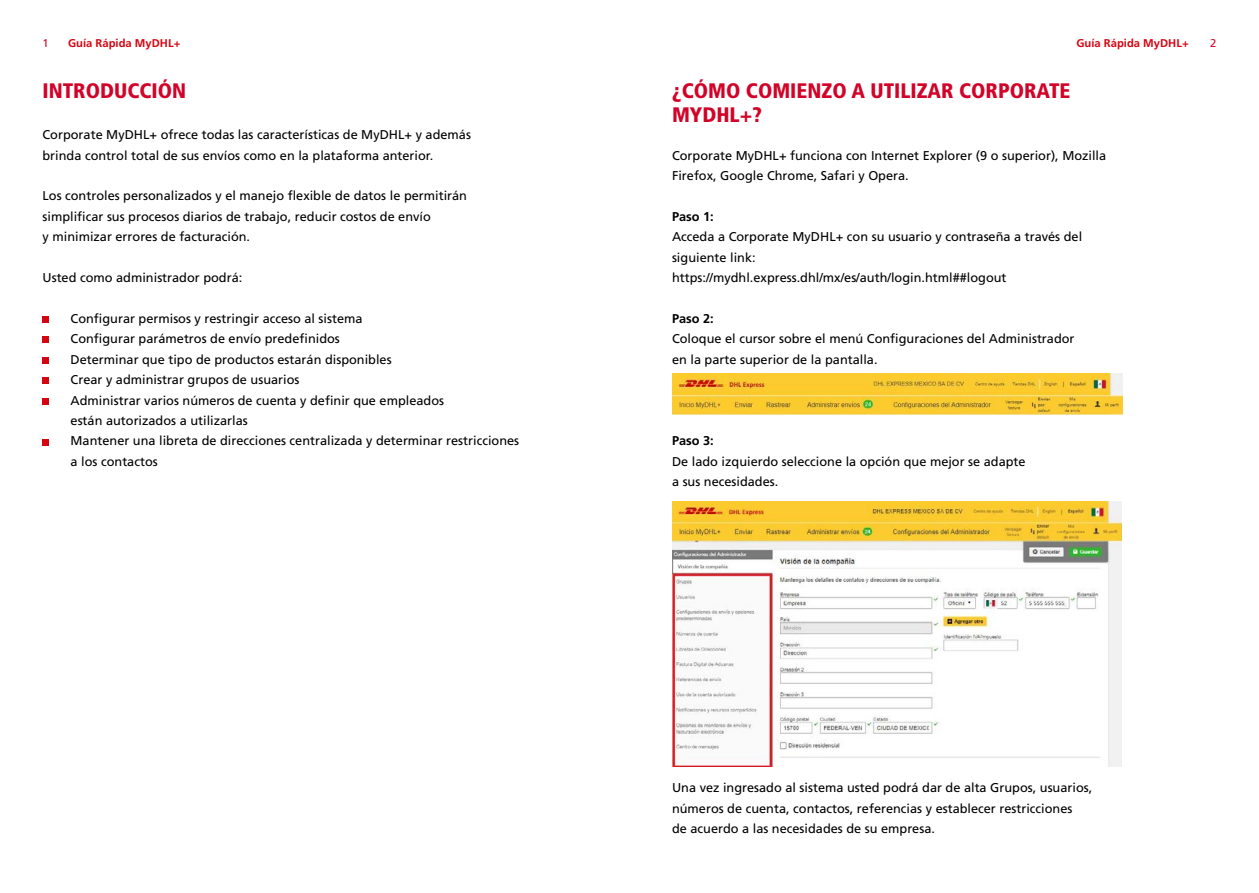
<style>
.page{position:relative;width:1259px;height:893px;background:#fff}
.page>*{position:absolute;margin:0;border:0;box-sizing:border-box;transform-origin:0 0}
.t1{font:900 condensed 21px/24px "Frutiger LT Std";color:#d20328}
.t2{font:12.75px/20.4px "Frutiger LT Std";color:#000}
.t3{font:700 12.75px "Frutiger LT Std";color:#000}
.t4{font:700 11.25px "Frutiger LT Std";color:#d40511}
.t5{font:11.25px "Frutiger LT Std";color:#d20328}
</style>
<div class="page">
<div style="left:43px;top:316px;width:6px;height:7px;background:#d40511"></div>
<svg style="left:43px;top:337px;width:6px;height:6px"></svg>
<div style="left:43px;top:357px;width:6px;height:7px;background:#d40511"></div>
<div style="left:43px;top:377px;width:6px;height:7px;background:#d40511"></div>
<div style="left:43px;top:398px;width:6px;height:7px;background:#d40511"></div>
<svg style="left:43px;top:439px;width:6px;height:6px"></svg>
<img style="left:672px;top:374px;width:450px;height:41px">
<img style="left:672px;top:502px;width:449px;height:265px">
<p class="t5" style="left:43px;top:37px;width:8px">1</p>
<p class="t4" style="left:68px;top:37px;width:114px">Guía Rápida MyDHL+</p>
<p class="t4" style="left:1076px;top:37px;width:114px">Guía Rápida MyDHL+</p>
<p class="t5" style="left:1210px;top:37px;width:8px">2</p>
<h1 class="t1" style="left:43px;top:79px;width:145px">INTRODUCCIÓN</h1>
<p class="t2" style="left:43px;top:125px;width:430px">Corporate MyDHL+ ofrece todas las características de MyDHL+ y además brinda control total de sus envíos como en la plataforma anterior.</p>
<p class="t2" style="left:43px;top:186px;width:426px">Los controles personalizados y el manejo flexible de datos le permitirán simplificar sus procesos diarios de trabajo, reducir costos de envío<br>y minimizar errores de facturación.</p>
<p class="t2" style="left:43px;top:268px;width:201px">Usted como administrador podrá:</p>
<h1 class="t1" style="left:672px;top:79px;width:400px">¿CÓMO COMIENZO A UTILIZAR CORPORATE<br>MYDHL+?</h1>
<p class="t2" style="left:672px;top:145px;width:436px">Corporate MyDHL+ funciona con Internet Explorer (9 o superior), Mozilla<br>Firefox, Google Chrome, Safari y Opera.</p>
<p class="t3" style="left:672px;top:209px;width:43px">Paso 1:</p>
<p class="t2" style="left:672px;top:227px;width:412px">Acceda a Corporate MyDHL+ con su usuario y contraseña a través del siguiente link: https://mydhl.express.dhl/mx/es/auth/login.html##logout</p>
<p class="t3" style="left:672px;top:311px;width:43px">Paso 2:</p>
<p class="t2" style="left:672px;top:329px;width:404px">Coloque el cursor sobre el menú Configuraciones del Administrador en la parte superior de la pantalla.</p>
<p class="t2" style="left:71px;top:308px;width:450px">Configurar permisos y restringir acceso al sistema<br>Configurar parámetros de envío predefinidos<br>Determinar que tipo de productos estarán disponibles<br>Crear y administrar grupos de usuarios<br>Administrar varios números de cuenta y definir que empleados<br>están autorizados a utilizarlas<br>Mantener una libreta de direcciones centralizada y determinar restricciones a los contactos</p>
<p class="t3" style="left:672px;top:433px;width:43px">Paso 3:</p>
<p class="t2" style="left:672px;top:451px;width:355px">De lado izquierdo seleccione la opción que mejor se adapte a sus necesidades.</p>
<p class="t2" style="left:672px;top:778px;width:422px">Una vez ingresado al sistema usted podrá dar de alta Grupos, usuarios, números de cuenta, contactos, referencias y establecer restricciones<br>de acuerdo a las necesidades de su empresa.</p>
</div>
